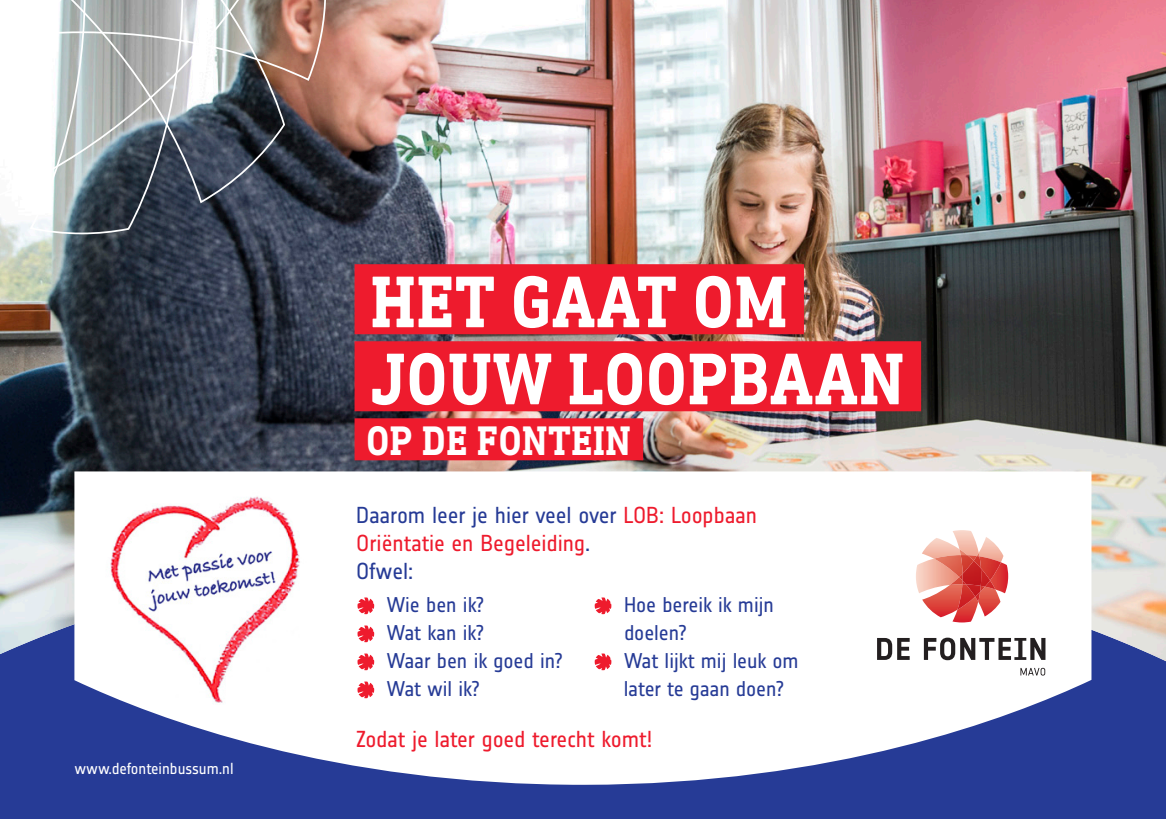
<style>
.page{position:relative;width:1166px;height:819px;background:#263b96}
.page>*{position:absolute;margin:0;border:0;box-sizing:border-box;transform-origin:0 0}
.t1{font:700 74.38px "DIN Next Slab Pro";letter-spacing:.02em;color:#fff;scale:.87 1}
.t2{font:700 42px "DIN Next Slab Pro";letter-spacing:.02em;color:#fff;scale:.87 1}
.Inleiding{font:22.75px/28px "Notes";letter-spacing:-.005em;color:#ee1b2d}
.Inleiding-2{font:22.75px "Notes";letter-spacing:-.005em;color:#263b96}
.Inleiding-3{font:21px/28px "Notes";letter-spacing:-.005em;color:#263b96}
.t3{font:15.75px "Notes";letter-spacing:-.005em;color:#fff}
.s1{color:#263b96}
</style>
<div class="page">
<img style="left:0;top:0;width:1166px;height:661px">
<svg style="left:74px;top:471px;width:1017px;height:314px;background:#e2e5f1"></svg>
<svg style="left:0;top:0;width:327px;height:235px;background:#676166"></svg>
<svg style="left:0;top:0;width:302px;height:208px;background:#9b9ea1"></svg>
<svg style="left:916px;top:530px;width:92px;height:92px;background:#efaea7"></svg>
<img style="left:961px;top:555px;width:12px;height:1px">
<img style="left:950px;top:556px;width:51px;height:29px">
<img style="left:959px;top:568px;width:31px;height:18px">
<img style="left:962px;top:556px;width:19px;height:4px">
<img style="left:962px;top:560px;width:19px;height:26px">
<svg style="left:877px;top:638px;width:32px;height:22px"></svg>
<svg style="left:924px;top:637px;width:121px;height:23px;background:#989797"></svg>
<svg style="left:1020px;top:668px;width:21px;height:7px"></svg>
<svg style="left:1040px;top:667px;width:5px;height:8px"></svg>
<img style="left:105px;top:490px;width:204px;height:215px">
<div style="left:354px;top:264px;width:450px;height:70px;background:#ee1b2d"></div>
<div style="left:354px;top:341px;width:567px;height:70px;background:#ee1b2d"></div>
<div style="left:354px;top:418px;width:289px;height:42px;background:#ee1b2d"></div>
<svg style="left:357px;top:597px;width:17px;height:17px"></svg>
<svg style="left:357px;top:625px;width:17px;height:17px"></svg>
<svg style="left:357px;top:653px;width:17px;height:17px"></svg>
<svg style="left:357px;top:681px;width:17px;height:17px"></svg>
<svg style="left:595px;top:597px;width:16px;height:17px"></svg>
<svg style="left:595px;top:653px;width:16px;height:17px"></svg>
<p class="t3" style="left:74px;top:759px;width:161px">www.defonteinbussum.nl</p>
<p class="t1" style="left:371px;top:258px;width:480px">HET GAAT OM</p>
<p class="t1" style="left:371px;top:335px;width:615px">JOUW LOOPBAAN</p>
<p class="t2" style="left:366px;top:416px;width:305px">OP DE FONTEIN</p>
<p class="Inleiding" style="left:356px;top:501px;width:402px"><span class="s1">Daarom leer je hier veel over</span> LOB: Loopbaan<br>Oriëntatie en Begeleiding<span class="s1">.</span></p>
<p class="Inleiding-2" style="left:356px;top:558px;width:58px">Ofwel:</p>
<p class="Inleiding-3" style="left:387px;top:591px;width:100px">Wie ben ik?</p>
<p class="Inleiding-3" style="left:387px;top:619px;width:99px">Wat kan ik?</p>
<p class="Inleiding-3" style="left:387px;top:647px;width:178px">Waar ben ik goed in?</p>
<p class="Inleiding-3" style="left:387px;top:675px;width:95px">Wat wil ik?</p>
<p class="Inleiding-3" style="left:624px;top:591px;width:151px">Hoe bereik ik mijn doelen?</p>
<p class="Inleiding-3" style="left:624px;top:647px;width:176px">Wat lijkt mij leuk om later te gaan doen?</p>
<p class="Inleiding" style="left:356px;top:725px;width:297px">Zodat je later goed terecht komt!</p>
</div>
